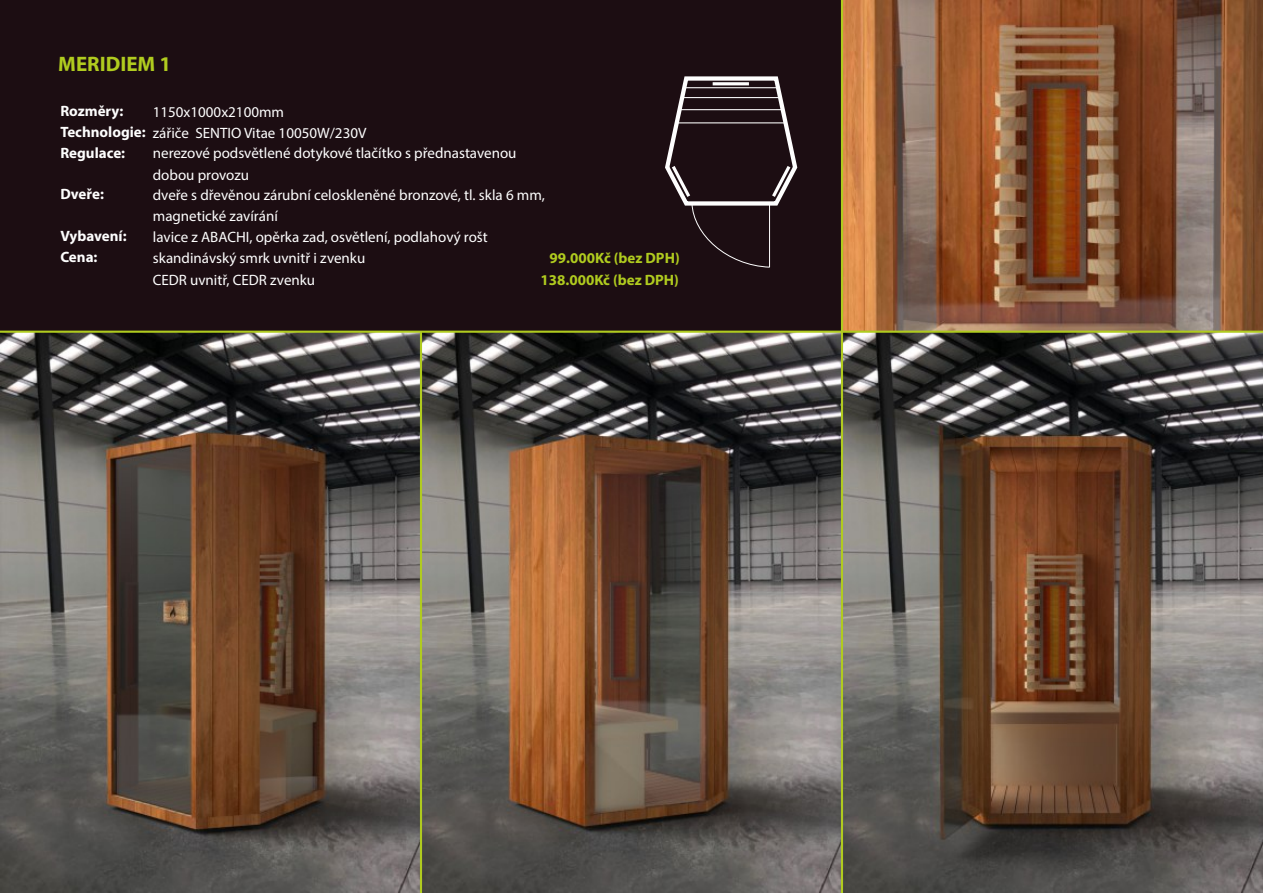
<style>
.page{position:relative;width:1263px;height:893px;background:#fff}
.page>*{position:absolute;margin:0;border:0;box-sizing:border-box;transform-origin:0 0}
.t1{font:700 21px "Myriad Pro";color:#b0cb1f}
.t2{font:15px "Myriad Pro";color:#fefefe}
.t3{font:700 15px/20.9px "Myriad Pro";color:#fefefe}
.t4{font:700 15px "Myriad Pro";color:#b0cb1f}
</style>
<div class="page">
<img style="left:0;top:333px;width:841px;height:560px">
<div style="left:0;top:0;width:1263px;height:332px;background:#1c0d12"></div>
<svg style="left:665px;top:76px;width:133px;height:192px"></svg>
<img style="left:843px;top:0;width:420px;height:893px">
<hr style="left:841px;top:0;width:2px;height:893px;background:#b0cb1f">
<hr style="left:420px;top:332px;width:2px;height:561px;background:#b0cb1f">
<hr style="left:0;top:331px;width:1263px;height:2px;background:#b0cb1f">
<h1 class="t1" style="left:58px;top:55px;width:114px">MERIDIEM 1</h1>
<p class="t3" style="left:60px;top:102px;width:64px">Rozměry:</p>
<p class="t2" style="left:153px;top:106px;width:133px">1150x1000x2100mm</p>
<p class="t3" style="left:60px;top:123px;width:87px">Technologie:<br>Regulace:</p>
<p class="t3" style="left:60px;top:185px;width:45px">Dveře:</p>
<p class="t2" style="left:153px;top:126px;width:215px">zářiče SENTIO Vitae 10050W/230V</p>
<p class="t2" style="left:153px;top:147px;width:365px">nerezové podsvětlené dotykové tlačítko s přednastavenou</p>
<p class="t2" style="left:153px;top:168px;width:98px">dobou provozu</p>
<p class="t2" style="left:153px;top:189px;width:394px">dveře s dřevěnou zárubní celoskleněné bronzové, tl. skla 6 mm,</p>
<p class="t3" style="left:60px;top:227px;width:68px">Vybavení:<br>Cena:</p>
<p class="t2" style="left:153px;top:210px;width:127px">magnetické zavírání</p>
<p class="t2" style="left:153px;top:252px;width:214px">skandinávský smrk uvnitř i zvenku</p>
<p class="t4" style="left:550px;top:252px;width:132px">99.000Kč (bez DPH)</p>
<p class="t2" style="left:153px;top:274px;width:164px">CEDR uvnitř, CEDR zvenku</p>
<p class="t4" style="left:540px;top:274px;width:140px">138.000Kč (bez DPH)</p>
<p class="t2" style="left:153px;top:231px;width:337px">lavice z ABACHI, opěrka zad, osvětlení, podlahový rošt</p>
</div>
